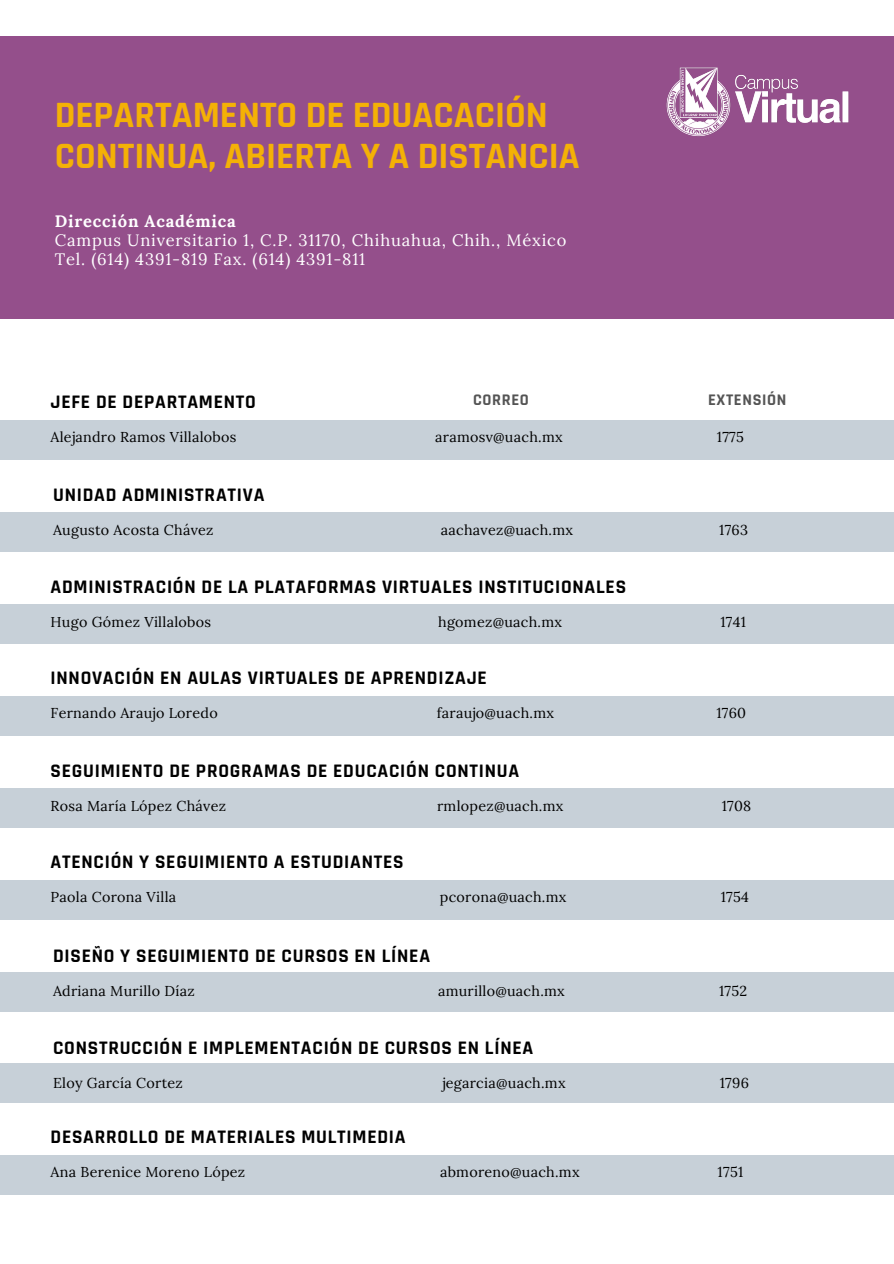
<style>
.page{position:relative;width:894px;height:1264px;background:#fff}
.page>*{position:absolute;margin:0;border:0;box-sizing:border-box;transform-origin:0 0}
.t1{font:700 37.65px/40.5px "Rajdhani";color:#f4b106}
.t2{font:700 19.35px "Rajdhani";letter-spacing:.04em;color:#000}
.t3{font:16.5px "Lora";letter-spacing:.05em;color:#fff}
.t4{font:700 16.5px "Lora";letter-spacing:.05em;color:#fff}
.t5{font:700 16.35px "Rajdhani";letter-spacing:.04em;color:#545454}
.t6{font:14.25px "Lora";letter-spacing:.02em;color:#000}
</style>
<div class="page">
<div style="left:0;top:36px;width:893px;height:283px;background:#944f8b"></div>
<img style="left:666px;top:68px;width:183px;height:69px">
<div style="left:0;top:420px;width:893px;height:40px;background:#c7d0d8"></div>
<div style="left:0;top:512px;width:893px;height:39px;background:#c7d0d8"></div>
<div style="left:0;top:604px;width:893px;height:39px;background:#c7d0d8"></div>
<div style="left:0;top:696px;width:893px;height:39px;background:#c7d0d8"></div>
<div style="left:0;top:788px;width:893px;height:39px;background:#c7d0d8"></div>
<div style="left:0;top:879px;width:893px;height:40px;background:#c7d0d8"></div>
<div style="left:0;top:971px;width:893px;height:40px;background:#c7d0d8"></div>
<div style="left:0;top:1063px;width:893px;height:40px;background:#c7d0d8"></div>
<div style="left:0;top:1155px;width:893px;height:39px;background:#c7d0d8"></div>
<p class="t1" style="left:55px;top:96px;width:526px">DEPARTAMENTO DE EDUACACIÓN<br>CONTINUA, ABIERTA Y A DISTANCIA</p>
<p class="t4" style="left:55px;top:210px;width:182px">Dirección Académica</p>
<p class="t3" style="left:55px;top:229px;width:513px">Campus Universitario 1, C.P. 31170, Chihuahua, Chih., México</p>
<p class="t3" style="left:55px;top:248px;width:312px">Tel. (614) 4391-819 Fax. (614) 4391-811</p>
<p class="t5" style="left:473px;top:389px;width:57px">CORREO</p>
<p class="t5" style="left:708px;top:389px;width:80px">EXTENSIÓN</p>
<p class="t2" style="left:51px;top:390px;width:207px">JEFE DE DEPARTAMENTO</p>
<p class="t6" style="left:51px;top:427px;width:187px">Alejandro Ramos Villalobos</p>
<p class="t6" style="left:435px;top:427px;width:129px">aramosv@uach.mx</p>
<p class="t6" style="left:716px;top:427px;width:29px">1775</p>
<p class="t2" style="left:53px;top:482px;width:213px">UNIDAD ADMINISTRATIVA</p>
<p class="t6" style="left:53px;top:520px;width:162px">Augusto Acosta Chávez</p>
<p class="t6" style="left:440px;top:520px;width:134px">aachavez@uach.mx</p>
<p class="t6" style="left:719px;top:520px;width:30px">1763</p>
<p class="t2" style="left:51px;top:575px;width:577px">ADMINISTRACIÓN DE LA PLATAFORMAS VIRTUALES INSTITUCIONALES</p>
<p class="t6" style="left:51px;top:613px;width:162px">Hugo Gómez Villalobos</p>
<p class="t6" style="left:438px;top:613px;width:125px">hgomez@uach.mx</p>
<p class="t6" style="left:720px;top:613px;width:27px">1741</p>
<p class="t2" style="left:51px;top:666px;width:437px">INNOVACIÓN EN AULAS VIRTUALES DE APRENDIZAJE</p>
<p class="t6" style="left:51px;top:704px;width:169px">Fernando Araujo Loredo</p>
<p class="t6" style="left:436px;top:704px;width:119px">faraujo@uach.mx</p>
<p class="t6" style="left:716px;top:704px;width:31px">1760</p>
<p class="t2" style="left:51px;top:759px;width:470px">SEGUIMIENTO DE PROGRAMAS DE EDUCACIÓN CONTINUA</p>
<p class="t6" style="left:51px;top:796px;width:177px">Rosa María López Chávez</p>
<p class="t6" style="left:437px;top:796px;width:128px">rmlopez@uach.mx</p>
<p class="t6" style="left:721px;top:796px;width:31px">1708</p>
<p class="t2" style="left:51px;top:850px;width:354px">ATENCIÓN Y SEGUIMIENTO A ESTUDIANTES</p>
<p class="t6" style="left:51px;top:887px;width:127px">Paola Corona Villa</p>
<p class="t6" style="left:439px;top:887px;width:128px">pcorona@uach.mx</p>
<p class="t6" style="left:720px;top:887px;width:30px">1754</p>
<p class="t2" style="left:53px;top:944px;width:378px">DISEÑO Y SEGUIMIENTO DE CURSOS EN LÍNEA</p>
<p class="t6" style="left:53px;top:982px;width:143px">Adriana Murillo Díaz</p>
<p class="t6" style="left:438px;top:982px;width:128px">amurillo@uach.mx</p>
<p class="t6" style="left:719px;top:982px;width:30px">1752</p>
<p class="t2" style="left:53px;top:1035px;width:481px">CONSTRUCCIÓN E IMPLEMENTACIÓN DE CURSOS EN LÍNEA</p>
<p class="t6" style="left:53px;top:1073px;width:131px">Eloy García Cortez</p>
<p class="t6" style="left:442px;top:1073px;width:125px">jegarcia@uach.mx</p>
<p class="t6" style="left:719px;top:1073px;width:31px">1796</p>
<p class="t2" style="left:51px;top:1125px;width:356px">DESARROLLO DE MATERIALES MULTIMEDIA</p>
<p class="t6" style="left:51px;top:1162px;width:196px">Ana Berenice Moreno López</p>
<p class="t6" style="left:440px;top:1162px;width:141px">abmoreno@uach.mx</p>
<p class="t6" style="left:717px;top:1162px;width:27px">1751</p>
</div>
